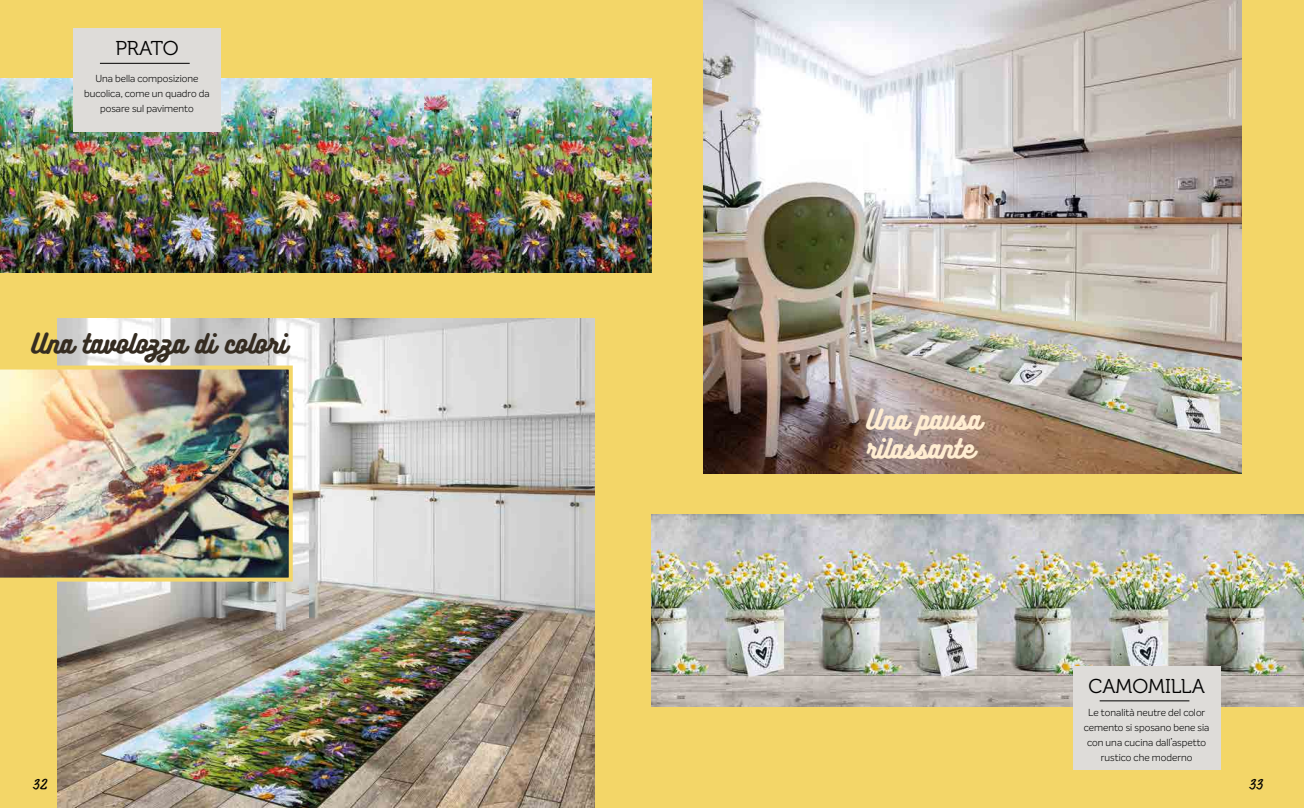
<style>
.page{position:relative;width:1304px;height:808px;background:#f3d668}
.page>*{position:absolute;margin:0;border:0;box-sizing:border-box;transform-origin:0 0}
.t1{font:24.6px "Bukhari Script";color:#352c21}
.t2{font:24.6px/29.5px "Bukhari Script";color:#ffedd1}
.t3{font:20px "Museo 300";color:#000}
.t4{font:16px "Market Pro";color:#000}
.t5{font:300 10px/15px "Intelo";color:#000;text-align:center}
</style>
<div class="page">
<img style="left:57px;top:319px;width:538px;height:489px">
<img style="left:0;top:78px;width:652px;height:194px">
<div style="left:73px;top:29px;width:148px;height:103px;background:#dedcd9"></div>
<hr style="left:100px;top:63px;width:90px;height:1px;background:#000">
<img style="left:0;top:365px;width:293px;height:217px">
<img style="left:652px;top:515px;width:652px;height:192px">
<div style="left:1073px;top:666px;width:147px;height:103px;background:#dedcd9"></div>
<hr style="left:1100px;top:701px;width:89px;height:1px;background:#000">
<img style="left:703px;top:0;width:538px;height:473px">
<h2 class="t3" style="left:115px;top:37px;width:65px">PRATO</h2>
<p class="t5" style="left:84px;top:71px;width:127px">Una bella composizione bucolica, come un quadro da posare sul pavimento</p>
<h1 class="t1" style="left:31px;top:330px;width:257px">Una tavolozza di colori</h1>
<h3 class="t4" style="left:33px;top:773px;width:16px">32</h3>
<h1 class="t2" style="left:866px;top:405px;width:117px">Una pausa rilassante</h1>
<h2 class="t3" style="left:1088px;top:676px;width:118px">CAMOMILLA</h2>
<p class="t5" style="left:1084px;top:705px;width:127px">Le tonalità neutre del color cemento si sposano bene sia con una cucina dall’aspetto rustico che moderno</p>
<h3 class="t4" style="left:1249px;top:773px;width:16px">33</h3>
</div>
